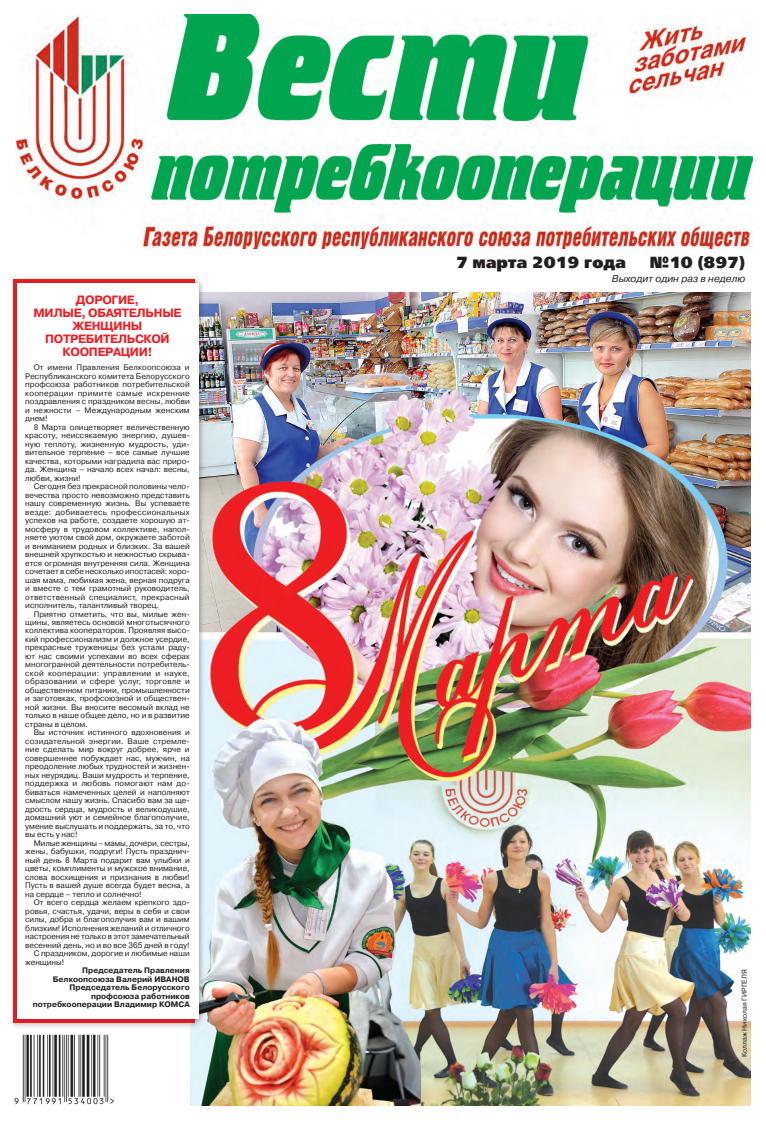
<style>
.page{position:relative;width:766px;height:1134px;background:#fff}
.page>*{position:absolute;margin:0;border:0;box-sizing:border-box;transform-origin:0 0}
.Data{font:16px "Free Set Black C";color:#231f20}
.zagpozd{font:700 12px/13px "Pragmatica C";letter-spacing:-.025em;color:#ee1d23;text-align:center}
.t1{font:italic 10px "Pragmatica C";color:#231f20}
.Text_osnova{font:8px/8.5px "Pragmatica C";color:#231f20;text-align:justify}
.Avtor{font:700 8px/8.5px "Pragmatica C";color:#231f20;text-align:right}
.Osnova_Text{font:7px "Pragmatica C";color:#231f20}
</style>
<div class="page">
<img style="left:15px;top:1034px;width:99px;height:71px">
<img style="left:15px;top:15px;width:737px;height:234px">
<img style="left:190px;top:292px;width:560px;height:814px">
<div style="left:9px;top:276px;width:197px;height:754px;background:#231f20;opacity:.25"></div>
<div style="left:12px;top:279px;width:193px;height:746px;background:#231f20;opacity:.15"></div>
<div style="left:17px;top:283px;width:181px;height:735px;background:#fff"></div>
<p class="zagpozd" style="left:33px;top:293px;width:149px">ДОРОГИЕ,<br>МИЛЫЕ, ОБАЯТЕЛЬНЫЕ<br>ЖЕНЩИНЫ<br>ПОТРЕБИТЕЛЬСКОЙ<br>КООПЕРАЦИИ!</p>
<p class="Text_osnova" style="left:25px;top:363px;width:166px;text-indent:9px">От имени Правления Белкоопсоюза и Республиканского комитета Белорусского профсоюза работников потребительской кооперации примите самые искренние поздравления с праздником весны, любви и нежности – Международным женским днем!</p>
<p class="Text_osnova" style="left:25px;top:423px;width:166px;text-indent:9px">8 Марта олицетворяет величественную красоту, неиссякаемую энергию, душев&shy;ную теплоту, жизненную мудрость, уди&shy;вительное терпение – все самые лучшие качества, которыми наградила вас приро&shy;да. Женщина – начало всех начал: весны, любви, жизни!</p>
<p class="Text_osnova" style="left:25px;top:482px;width:166px;text-indent:9px">Сегодня без прекрасной половины чело&shy;вечества просто невозможно представить нашу современную жизнь. Вы успеваете везде: добиваетесь профессиональных успехов на работе, создаете хорошую ат&shy;мосферу в трудовом коллективе, напол&shy;няете уютом свой дом, окружаете заботой и вниманием родных и близких. За вашей внешней хрупкостью и нежностью скрыва&shy;ется огромная внутренняя сила. Женщина сочетает в себе несколько ипостасей: хоро&shy;шая мама, любимая жена, верная подруга и вместе с тем грамотный руководитель, ответственный специалист, прекрасный исполнитель, талантливый творец.</p>
<p class="Text_osnova" style="left:25px;top:610px;width:166px;text-indent:9px">Приятно отметить, что вы, милые жен&shy;щины, являетесь основой многотысячного коллектива кооператоров. Проявляя высо&shy;кий профессионализм и должное усердие, прекрасные труженицы без устали раду&shy;ют нас своими успехами во всех сферах многогранной деятельности потребитель&shy;ской кооперации: управлении и науке, образовании и сфере услуг, торговле и общественном питании, промышленности и заготовках, профсоюзной и обществен&shy;ной жизни. Вы вносите весомый вклад не только в наше общее дело, но и в развитие страны в целом.</p>
<p class="Text_osnova" style="left:25px;top:729px;width:166px;text-indent:9px">Вы источник истинного вдохновения и созидательной энергии. Ваше стремле&shy;ние сделать мир вокруг добрее, ярче и совершеннее побуждает нас, мужчин, на преодоление любых трудностей и жизнен&shy;ных неурядиц. Ваши мудрость и терпение, поддержка и любовь помогают нам до&shy;биваться намеченных целей и наполняют смыслом нашу жизнь. Спасибо вам за ще&shy;дрость сердца, мудрость и великодушие, домашний уют и семейное благополучие, умение выслушать и поддержать, за то, что вы есть у нас!</p>
<p class="Text_osnova" style="left:25px;top:839px;width:166px;text-indent:9px">Милые женщины – мамы, дочери, сестры, жены, бабушки, подруги! Пусть празднич&shy;ный день 8 Марта подарит вам улыбки и цветы, комплименты и мужское внимание, слова восхищения и признания в любви!<br>Пусть в вашей душе всегда будет весна, а на сердце – тепло и солнечно!</p>
<p class="Text_osnova" style="left:25px;top:898px;width:166px;text-indent:9px">От всего сердца желаем крепкого здо&shy;ровья, счастья, удачи, веры в себя и свои силы, добра и благополучия вам и вашим близким! Исполнения желаний и отличного настроения не только в этот замечательный весенний день, но и во все 365 дней в году!</p>
<p class="Text_osnova" style="left:25px;top:949px;width:166px;text-indent:9px">С праздником, дорогие и любимые наши женщины!</p>
<p class="Avtor" style="left:53px;top:966px;width:138px">Председатель Правления<br>Белкоопсоюза Валерий ИВАНОВ</p>
<p class="Avtor" style="left:33px;top:983px;width:158px">Председатель Белорусского профсоюза работников потребкооперации Владимир КОМСА</p>
<p class="Data" style="left:456px;top:253px;width:171px">7 марта 2019 года</p>
<p class="Data" style="left:649px;top:253px;width:97px">№10 (897)</p>
<p class="t1" style="left:611px;top:273px;width:135px">Выходит один раз в неделю</p>
<p class="Osnova_Text" style="left:740px;top:1057px;width:89px;rotate:-90deg">Коллаж Николая ГИРГЕЛЯ</p>
</div>
